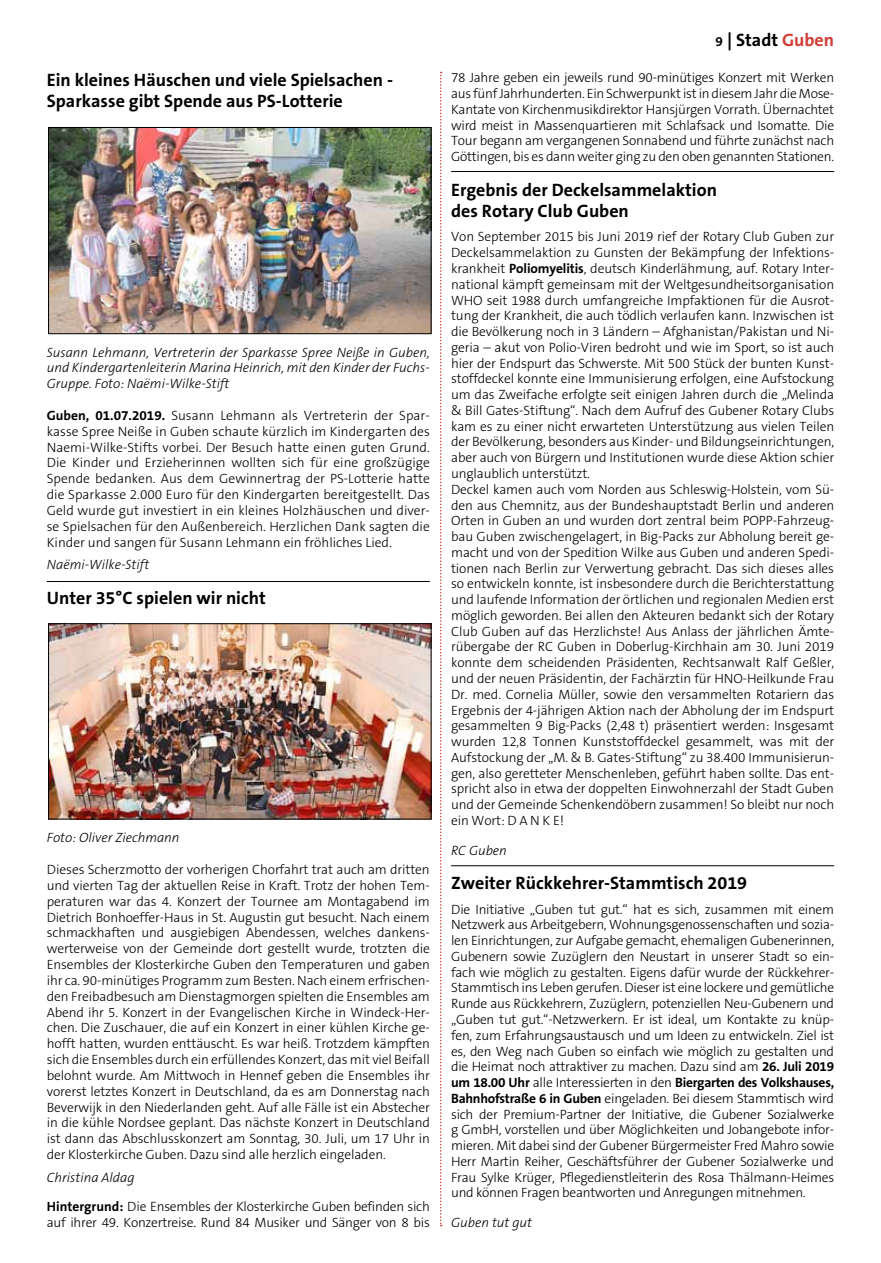
<style>
.page{position:relative;width:881px;height:1263px;background:#fff}
.page>*{position:absolute;margin:0;border:0;box-sizing:border-box;transform-origin:0 0}
.t1{font:700 18px/21.6px "The Sans B7";color:#000}
.t2{font:300 13.5px/15.8px "The Sans B3";letter-spacing:-.01em;color:#000;text-align:justify}
.t3{font:italic 300 13.5px/15.9px "The Sans B3";color:#000;text-align:justify}
.t4{font:700 13.5px "The Sans B7";letter-spacing:-.02em;color:#000}
.s1{font-family:"The Sans B7";font-weight:700}
.s2{font-style:italic}
.s3{font-size:13.5px}
.s4{color:#d13e37}
.s5{font-family:"The Sans B3";font-weight:300}
</style>
<div class="page">
<svg style="left:440px;top:72px;width:1px;height:1154px"></svg>
<img style="left:50px;top:129px;width:379px;height:203px">
<div style="left:48px;top:127px;width:383px;height:207px;border:1px solid #000"></div>
<img style="left:50px;top:625px;width:379px;height:192px">
<div style="left:48px;top:623px;width:383px;height:196px;border:1px solid #000"></div>
<hr style="left:47px;top:581px;width:382px;height:1px;background:#000">
<hr style="left:451px;top:171px;width:382px;height:1px;background:#000">
<hr style="left:451px;top:865px;width:382px;height:1px;background:#000">
<h1 class="t1" style="left:47px;top:69px;width:347px">Ein kleines Häuschen und viele Spielsachen -<br>Sparkasse gibt Spende aus PS-Lotterie</h1>
<p class="t3" style="left:47px;top:345px;width:384px">Susann Lehmann, Vertreterin der Sparkasse Spree Neiße in Guben, und Kindergartenleiterin Marina Heinrich, mit den Kinder der Fuchs-Gruppe. Foto: Naëmi-Wilke-Stift</p>
<p class="t2" style="left:47px;top:408px;width:384px"><span class="s1">Guben, 01.07.2019.</span> Susann Lehmann als Vertreterin der Spar&shy;kasse Spree Neiße in Guben schaute kürzlich im Kindergarten des Naemi-Wilke-Stifts vorbei. Der Besuch hatte einen guten Grund.<br>Die Kinder und Erzieherinnen wollten sich für eine großzügige Spende bedanken. Aus dem Gewinnertrag der PS-Lotterie hatte die Sparkasse 2.000 Euro für den Kindergarten bereitgestellt. Das Geld wurde gut investiert in ein kleines Holzhäuschen und diver&shy;se Spielsachen für den Außenbereich. Herzlichen Dank sagten die Kinder und sangen für Susann Lehmann ein fröhliches Lied.</p>
<p class="t3" style="left:47px;top:557px;width:104px">Naëmi-Wilke-Stift</p>
<h1 class="t1" style="left:47px;top:587px;width:220px">Unter 35°C spielen wir nicht</h1>
<p class="t3" style="left:47px;top:830px;width:134px">Foto: Oliver Ziechmann</p>
<p class="t2" style="left:47px;top:862px;width:384px">Dieses Scherzmotto der vorherigen Chorfahrt trat auch am dritten und vierten Tag der aktuellen Reise in Kraft. Trotz der hohen Tem&shy;peraturen war das 4. Konzert der Tournee am Montagabend im Dietrich Bonhoeffer-Haus in St. Augustin gut besucht. Nach einem schmackhaften und ausgiebigen Abendessen, welches dankens&shy;werterweise von der Gemeinde dort gestellt wurde, trotzten die Ensembles der Klosterkirche Guben den Temperaturen und gaben ihr ca. 90-minütiges Programm zum Besten. Nach einem erfrischen&shy;den Freibadbesuch am Dienstagmorgen spielten die Ensembles am Abend ihr 5. Konzert in der Evangelischen Kirche in Windeck-Her&shy;chen. Die Zuschauer, die auf ein Konzert in einer kühlen Kirche ge&shy;hofft hatten, wurden enttäuscht. Es war heiß. Trotzdem kämpften sich die Ensembles durch ein erfüllendes Konzert, das mit viel Beifall belohnt wurde. Am Mittwoch in Hennef geben die Ensembles ihr vorerst letztes Konzert in Deutschland, da es am Donnerstag nach Beverwijk in den Niederlanden geht. Auf alle Fälle ist ein Abstecher in die kühle Nordsee geplant. Das nächste Konzert in Deutschland ist dann das Abschlusskonzert am Sonntag, 30. Juli, um 17 Uhr in der Klosterkirche Guben. Dazu sind alle herzlich eingeladen.</p>
<p class="t2" style="left:47px;top:1163px;width:384px;line-height:29.4px"><span class="s2">Christina Aldag<br></span><span class="s1">Hintergrund:</span> Die Ensembles der Klosterkirche Guben befinden sich</p>
<p class="t2" style="left:47px;top:1215px;width:384px">auf ihrer 49. Konzertreise. Rund 84 Musiker und Sänger von 8 bis</p>
<h1 class="t1" style="left:715px;top:29px;width:120px"><span class="s3">9</span> | Stadt <span class="s4">Guben</span></h1>
<p class="t2" style="left:451px;top:70px;width:384px">78 Jahre geben ein jeweils rund 90-minütiges Konzert mit Werken aus fünf Jahrhunderten. Ein Schwerpunkt ist in diesem Jahr die Mose-Kantate von Kirchenmusikdirektor Hansjürgen Vorrath. Übernachtet wird meist in Massenquartieren mit Schlafsack und Isomatte. Die Tour begann am vergangenen Sonnabend und führte zunächst nach Göttingen, bis es dann weiter ging zu den oben genannten Stationen.</p>
<h1 class="t1" style="left:451px;top:179px;width:267px">Ergebnis der Deckelsammelaktion des Rotary Club Guben</h1>
<p class="t2" style="left:451px;top:230px;width:384px;text-align:left">Von September 2015 bis Juni 2019 rief der Rotary Club Guben zur Deckelsammelaktion zu Gunsten der Bekämpfung der Infektions&shy;krankheit <span class="s1">Poliomyelitis</span>, deutsch Kinderlähmung, auf. Rotary Inter&shy;national kämpft gemeinsam mit der Weltgesundheitsorganisation WHO seit 1988 durch umfangreiche Impfaktionen für die Ausrot&shy;tung der Krankheit, die auch tödlich verlaufen kann. Inzwischen ist die Bevölkerung noch in 3 Ländern – Afghanistan/Pakistan und Ni&shy;geria – akut von Polio-Viren bedroht und wie im Sport, so ist auch hier der Endspurt das Schwerste. Mit 500 Stück der bunten Kunst&shy;stoffdeckel konnte eine Immunisierung erfolgen, eine Aufstockung um das Zweifache erfolgte seit einigen Jahren durch die „Melinda &amp; Bill Gates-Stiftung“. Nach dem Aufruf des Gubener Rotary Clubs kam es zu einer nicht erwarteten Unterstützung aus vielen Teilen der Bevölkerung, besonders aus Kinder- und Bildungseinrichtungen, aber auch von Bürgern und Institutionen wurde diese Aktion schier unglaublich unterstützt.<br>Deckel kamen auch vom Norden aus Schleswig-Holstein, vom Sü&shy;den aus Chemnitz, aus der Bundeshauptstadt Berlin und anderen Orten in Guben an und wurden dort zentral beim POPP-Fahrzeug&shy;bau Guben zwischengelagert, in Big-Packs zur Abholung bereit ge&shy;macht und von der Spedition Wilke aus Guben und anderen Spedi&shy;tionen nach Berlin zur Verwertung gebracht. Das sich dieses alles so entwickeln konnte, ist insbesondere durch die Berichterstattung und laufende Information der örtlichen und regionalen Medien erst möglich geworden. Bei allen den Akteuren bedankt sich der Rotary Club Guben auf das Herzlichste! Aus Anlass der jährlichen Ämte&shy;rübergabe der RC Guben in Doberlug-Kirchhain am 30. Juni 2019 konnte dem scheidenden Präsidenten, Rechtsanwalt Ralf Geßler, und der neuen Präsidentin, der Fachärztin für HNO-Heilkunde Frau Dr. med. Cornelia Müller, sowie den versammelten Rotariern das Ergebnis der 4-jährigen Aktion nach der Abholung der im Endspurt gesammelten 9 Big-Packs (2,48 t) präsentiert werden: Insgesamt wurden 12,8 Tonnen Kunststoffdeckel gesammelt, was mit der Aufstockung der „M. &amp; B. Gates-Stiftung“ zu 38.400 Immunisierun&shy;gen, also geretteter Menschenleben, geführt haben sollte. Das ent&shy;spricht also in etwa der doppelten Einwohnerzahl der Stadt Guben und der Gemeinde Schenkendöbern zusammen! So bleibt nur noch ein Wort: D A N K E!</p>
<p class="t3" style="left:451px;top:843px;width:57px">RC Guben</p>
<h1 class="t1" style="left:451px;top:873px;width:297px">Zweiter Rückkehrer-Stammtisch 2019</h1>
<p class="t2" style="left:451px;top:902px;width:384px">Die Initiative „Guben tut gut.“ hat es sich, zusammen mit einem Netzwerk aus Arbeitgebern, Wohnungsgenossenschaften und sozia&shy;len Einrichtungen, zur Aufgabe gemacht, ehemaligen Gubenerinnen, Gubenern sowie Zuzüglern den Neustart in unserer Stadt so ein&shy;fach wie möglich zu gestalten. Eigens dafür wurde der Rückkehrer-Stammtisch ins Leben gerufen. Dieser ist eine lockere und gemütliche Runde aus Rückkehrern, Zuzüglern, potenziellen Neu-Gubenern und „Guben tut gut.“-Netzwerkern. Er ist ideal, um Kontakte zu knüp&shy;fen, zum Erfahrungsaustausch und um Ideen zu entwickeln. Ziel ist es, den Weg nach Guben so einfach wie möglich zu gestalten und die Heimat noch attraktiver zu machen. Dazu sind am <span class="s1">26. Juli 2019</span></p>
<p class="t4" style="left:451px;top:1075px;width:384px">um 18.00 Uhr <span class="s5">alle Interessierten in den</span> Biergarten des Volkshauses,</p>
<p class="t2" style="left:451px;top:1091px;width:384px"><span class="s1">Bahnhofstraße 6 in Guben</span> eingeladen. Bei diesem Stammtisch wird sich der Premium-Partner der Initiative, die Gubener Sozialwerke g GmbH, vorstellen und über Möglichkeiten und Jobangebote infor&shy;mieren. Mit dabei sind der Gubener Bürgermeister Fred Mahro sowie Herr Martin Reiher, Geschäftsführer der Gubener Sozialwerke und Frau Sylke Krüger, Pflegedienstleiterin des Rosa Thälmann-Heimes und können Fragen beantworten und Anregungen mitnehmen.</p>
<p class="t3" style="left:451px;top:1215px;width:82px">Guben tut gut</p>
</div>
